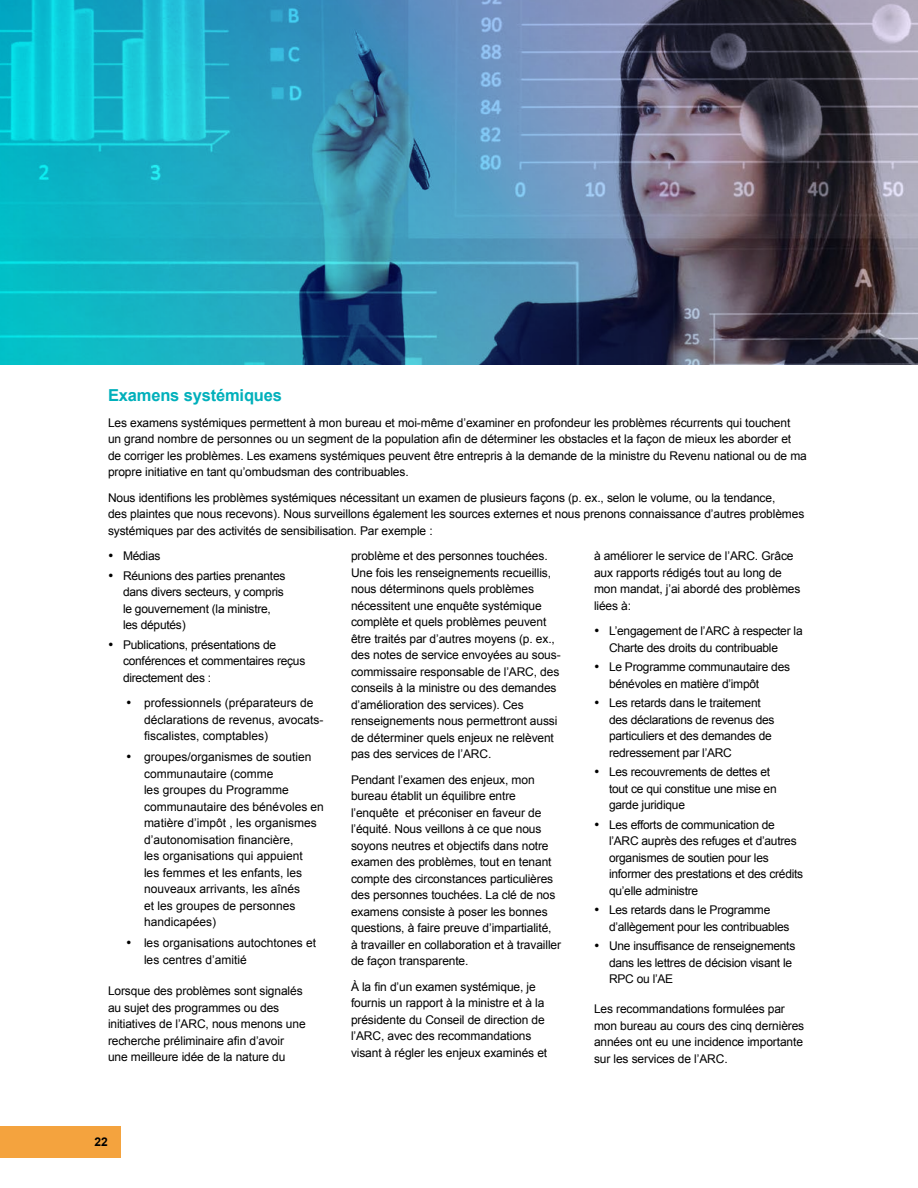
<style>
.page{position:relative;width:918px;height:1188px;background:#fff}
.page>*{position:absolute;margin:0;border:0;box-sizing:border-box;transform-origin:0 0}
.Heading_3{font:700 16.5px "Arial";letter-spacing:-.01em;color:#00b0bb}
.Body_3_column{font:12px/16.5px "Arial";letter-spacing:-.01em;color:#000}
.Bullets_3_column{font:12px/16.5px "Arial";letter-spacing:-.02em;color:#000}
.Body{font:12px/16.5px "Arial";letter-spacing:-.01em;color:#000}
.Bullets_Sub_3_column{font:12px/16.5px "Arial";color:#000}
.Heading_2{font:12px/16.5px "Arial";letter-spacing:-.01em;color:#000}
.t1{font:700 12px "Arial";color:#000}
</style>
<div class="page">
<img style="left:0;top:0;width:918px;height:364px">
<div style="left:0;top:1126px;width:121px;height:32px;background:#f4a33e"></div>
<h3 class="Heading_3" style="left:108px;top:384px;width:176px">Examens systémiques</h3>
<p class="Body" style="left:108px;top:414px;width:700px">Les examens systémiques permettent à mon bureau et moi-même d’examiner en profondeur les problèmes récurrents qui touchent<br>un grand nombre de personnes ou un segment de la population afin de déterminer les obstacles et la façon de mieux les aborder et de corriger les problèmes. Les examens systémiques peuvent être entrepris à la demande de la ministre du Revenu national ou de ma propre initiative en tant qu’ombudsman des contribuables.</p>
<p class="Body" style="left:108px;top:489px;width:698px">Nous identifions les problèmes systémiques nécessitant un examen de plusieurs façons (p. ex., selon le volume, ou la tendance,<br>des plaintes que nous recevons). Nous surveillons également les sources externes et nous prenons connaissance d’autres problèmes systémiques par des activités de sensibilisation. Par exemple :</p>
<p class="Bullets_3_column" style="left:108px;top:548px;width:54px">• Médias</p>
<p class="Bullets_3_column" style="left:123px;top:567px;width:164px;text-indent:-15px">• Réunions des parties prenantes dans divers secteurs, y compris le gouvernement (la ministre, les députés)</p>
<p class="Bullets_3_column" style="left:123px;top:636px;width:184px;text-indent:-15px">• Publications, présentations de conférences et commentaires reçus directement des :</p>
<p class="Bullets_Sub_3_column" style="left:144px;top:695px;width:181px;text-indent:-18px">• professionnels (préparateurs de déclarations de revenus, avocats&shy;fiscalistes, comptables)</p>
<p class="Bullets_Sub_3_column" style="left:144px;top:749px;width:181px;text-indent:-18px">• groupes/organismes de soutien communautaire (comme<br>les groupes du Programme communautaire des bénévoles en matière d’impôt , les organismes d’autonomisation financière,<br>les organisations qui appuient<br>les femmes et les enfants, les nouveaux arrivants, les aînés<br>et les groupes de personnes handicapées)</p>
<p class="Bullets_Sub_3_column" style="left:144px;top:935px;width:174px;text-indent:-18px">• les organisations autochtones et les centres d’amitié</p>
<p class="Body_3_column" style="left:108px;top:983px;width:199px">Lorsque des problèmes sont signalés au sujet des programmes ou des initiatives de l’ARC, nous menons une recherche préliminaire afin d’avoir une meilleure idée de la nature du</p>
<p class="Body_3_column" style="left:594px;top:548px;width:208px">à améliorer le service de l’ARC. Grâce aux rapports rédigés tout au long de mon mandat, j’ai abordé des problèmes liées à:</p>
<p class="Bullets_3_column" style="left:609px;top:623px;width:195px;text-indent:-15px">• L’engagement de l’ARC à respecter la<br>Charte des droits du contribuable</p>
<p class="Bullets_3_column" style="left:609px;top:659px;width:183px;text-indent:-15px">• Le Programme communautaire des bénévoles en matière d’impôt</p>
<p class="Bullets_3_column" style="left:609px;top:695px;width:167px;text-indent:-15px">• Les retards dans le traitement des déclarations de revenus des particuliers et des demandes de redressement par l’ARC</p>
<p class="Bullets_3_column" style="left:609px;top:764px;width:169px;text-indent:-15px">• Les recouvrements de dettes et tout ce qui constitue une mise en garde juridique</p>
<p class="Bullets_3_column" style="left:609px;top:816px;width:196px;text-indent:-15px">• Les efforts de communication de l’ARC auprès des refuges et d’autres organismes de soutien pour les informer des prestations et des crédits qu’elle administre</p>
<p class="Bullets_3_column" style="left:609px;top:902px;width:182px;text-indent:-15px">• Les retards dans le Programme d’allègement pour les contribuables</p>
<p class="Bullets_3_column" style="left:609px;top:938px;width:188px;text-indent:-15px">• Une insuffisance de renseignements dans les lettres de décision visant le<br>RPC ou l’AE</p>
<h2 class="Heading_2" style="left:594px;top:1001px;width:212px">Les recommandations formulées par mon bureau au cours des cinq dernières années ont eu une incidence importante sur les services de l’ARC.</h2>
<p class="Body_3_column" style="left:351px;top:548px;width:211px">problème et des personnes touchées.<br>Une fois les renseignements recueillis, nous déterminons quels problèmes nécessitent une enquête systémique complète et quels problèmes peuvent être traités par d’autres moyens (p. ex., des notes de service envoyées au sous&shy;commissaire responsable de l’ARC, des conseils à la ministre ou des demandes d’amélioration des services). Ces renseignements nous permettront aussi de déterminer quels enjeux ne relèvent pas des services de l’ARC.</p>
<p class="Body_3_column" style="left:351px;top:771px;width:212px">Pendant l’examen des enjeux, mon bureau établit un équilibre entre l’enquête et préconiser en faveur de l’équité. Nous veillons à ce que nous soyons neutres et objectifs dans notre examen des problèmes, tout en tenant compte des circonstances particulières des personnes touchées. La clé de nos examens consiste à poser les bonnes questions, à faire preuve d’impartialité, à travailler en collaboration et à travailler de façon transparente.</p>
<p class="Body_3_column" style="left:351px;top:978px;width:198px">À la fin d’un examen systémique, je fournis un rapport à la ministre et à la présidente du Conseil de direction de l’ARC, avec des recommandations visant à régler les enjeux examinés et</p>
<p class="t1" style="left:95px;top:1134px;width:15px">22</p>
</div>
